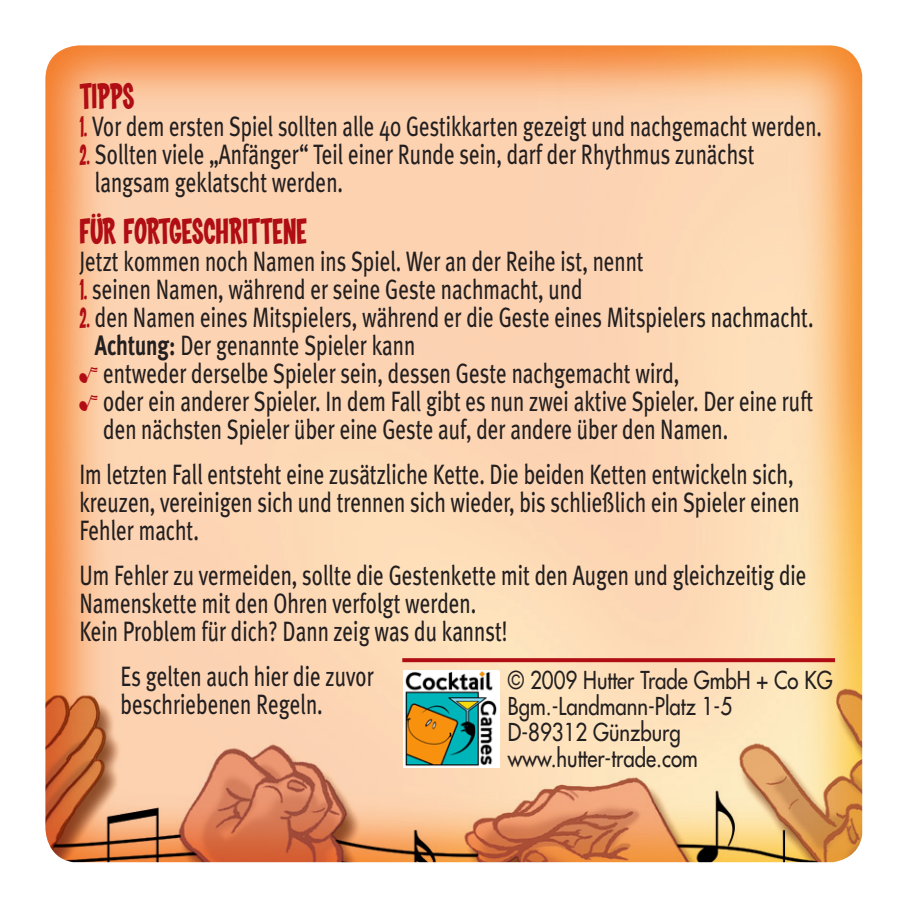
<style>
.page{position:relative;width:908px;height:908px;background:#fff}
.page>*{position:absolute;margin:0;border:0;box-sizing:border-box;transform-origin:0 0}
.t1{font:700 36px "Coop";letter-spacing:-.015em;color:#b00d15}
.t2{font:28px/28px "Meta Plus";color:#231f20;scale:.75 1}
.t3{font:28px "Meta Plus";color:#231f20;scale:.74 1}
.t4{font:24px/26px "Futura";color:#231f20;scale:.85 1}
.s1{font-family:"Coop";font-weight:700;color:#b00d15}
.s2{font-weight:700}
.s3{font-family:"Musicelements";font-size:20px;color:#b00d15}
</style>
<div class="page">
<img style="left:45px;top:45px;width:816px;height:816px">
<svg style="left:402px;top:658px;width:432px;height:4px;background:#b3161c"></svg>
<img style="left:403px;top:670px;width:95px;height:97px">
<p class="t1" style="left:79px;top:78px;width:57px">TIPPS</p>
<p class="t3" style="left:79px;top:110px;width:1004px"><span class="s1">1.</span> Vor dem ersten Spiel sollten alle 40 Gestikkarten gezeigt und nachgemacht werden.</p>
<p class="t2" style="left:95px;top:140px;width:880px;text-indent:-15px"><span class="s1">2.</span> Sollten viele „Anfänger“ Teil einer Runde sein, darf der Rhythmus zunächst langsam geklatscht werden.</p>
<p class="t1" style="left:79px;top:212px;width:229px">FÜR FORTGESCHRITTENE</p>
<p class="t2" style="left:79px;top:247px;width:753px">Jetzt kommen noch Namen ins Spiel. Wer an der Reihe ist, nennt</p>
<p class="t2" style="left:79px;top:275px;width:672px"><span class="s1">1.</span> seinen Namen, während er seine Geste nachmacht, und</p>
<p class="t2" style="left:79px;top:303px;width:979px"><span class="s1">2.</span> den Namen eines Mitspielers, während er die Geste eines Mitspielers nachmacht.</p>
<p class="t2" style="left:95px;top:331px;width:428px"><span class="s2">Achtung:</span> Der genannte Spieler kann</p>
<p class="t2" style="left:79px;top:359px;width:801px"><span class="s3">S</span> entweder derselbe Spieler sein, dessen Geste nachgemacht wird,</p>
<p class="t2" style="left:79px;top:387px;width:979px"><span class="s3">S</span> oder ein anderer Spieler. In dem Fall gibt es nun zwei aktive Spieler. Der eine ruft</p>
<p class="t2" style="left:103px;top:415px;width:834px">den nächsten Spieler über eine Geste auf, der andere über den Namen.</p>
<p class="t2" style="left:79px;top:460px;width:961px">Im letzten Fall entsteht eine zusätzliche Kette. Die beiden Ketten entwickeln sich, kreuzen, vereinigen sich und trennen sich wieder, bis schließlich ein Spieler einen<br>Fehler macht.</p>
<p class="t2" style="left:79px;top:561px;width:970px">Um Fehler zu vermeiden, sollte die Gestenkette mit den Augen und gleichzeitig die<br>Namenskette mit den Ohren verfolgt werden.<br>Kein Problem für dich? Dann zeig was du kannst!</p>
<p class="t2" style="left:120px;top:662px;width:339px">Es gelten auch hier die zuvor beschriebenen Regeln.</p>
<p class="t4" style="left:507px;top:667px;width:383px">© 2009 Hutter Trade GmbH + Co KG<br>Bgm.-Landmann-Platz 1-5<br>D-89312 Günzburg www.hutter-trade.com</p>
</div>
